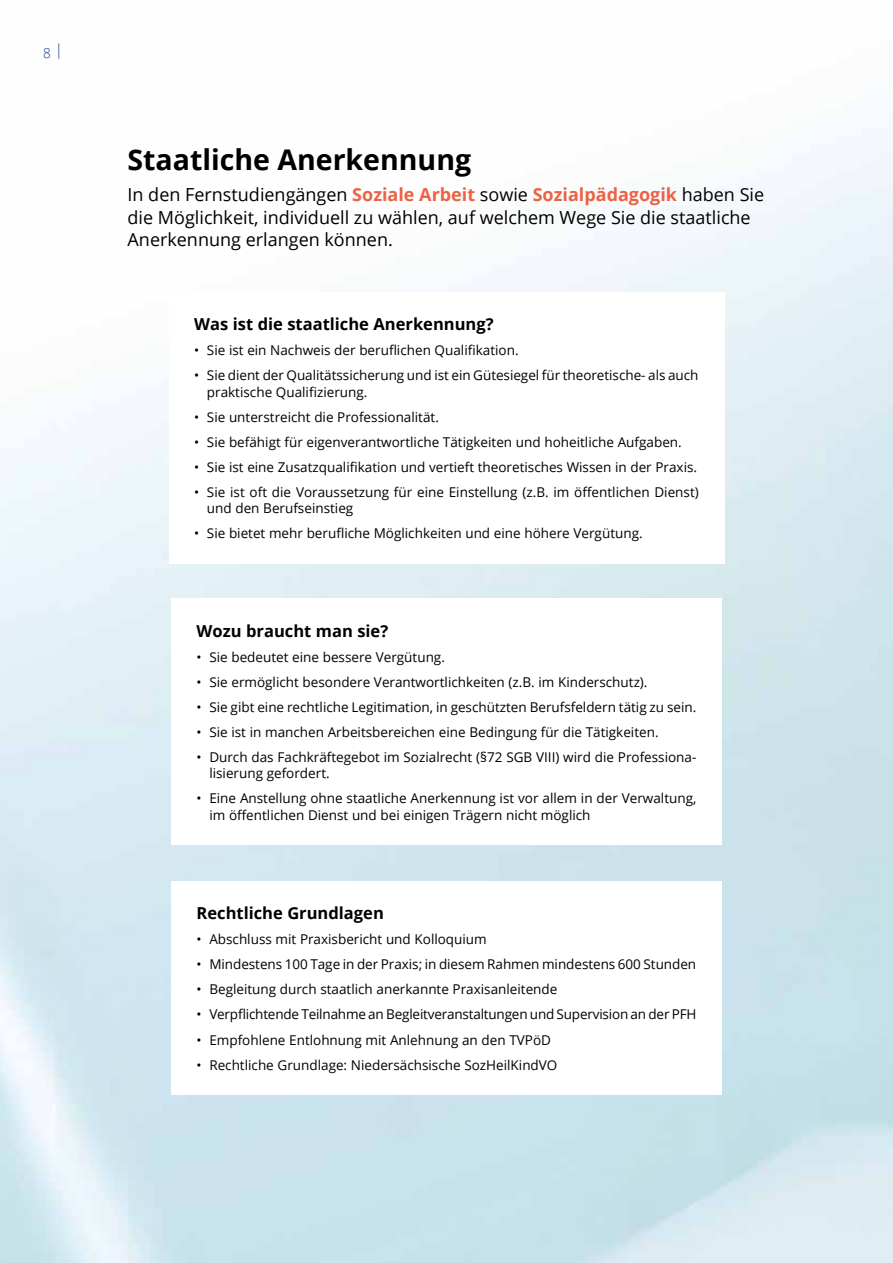
<style>
.page{position:relative;width:893px;height:1263px;background:#fff}
.page>*{position:absolute;margin:0;border:0;box-sizing:border-box;transform-origin:0 0}
.t1{font:700 28.5px "Open Sans";color:#000}
.t2{font:18px/22.5px "Open Sans";color:#000}
.t3{font:700 16.5px "Open Sans";color:#000}
.t4{font:300 13.65px "Open Sans";color:#174187}
.t5{font:13.5px/16.5px "Open Sans";color:#000}
.s1{font-weight:700;color:#ec6244}
</style>
<div class="page">
<p class="t4" style="left:43px;top:44px;width:21px">8 <sup>|</sup></p>
<h1 class="t1" style="left:128px;top:140px;width:345px">Staatliche Anerkennung</h1>
<h2 class="t2" style="left:128px;top:183px;width:638px">In den Fernstudiengängen <span class="s1">Soziale Arbeit</span> sowie <span class="s1">Sozialpädagogik</span> haben Sie die Möglichkeit, individuell zu wählen, auf welchem Wege Sie die staatliche<br>Anerkennung erlangen können.</h2>
<p class="t3" style="left:194px;top:312px;width:301px">Was ist die staatliche Anerkennung?</p>
<p class="t5" style="left:194px;top:342px;width:326px">• Sie ist ein Nachweis der beruflichen Qualifikation.</p>
<p class="t5" style="left:207px;top:367px;width:493px;text-indent:-13px">• Sie dient der Qualitätssicherung und ist ein Gütesiegel für theoretische- als auch praktische Qualifizierung.</p>
<p class="t5" style="left:194px;top:408px;width:246px">• Sie unterstreicht die Professionalität.</p>
<p class="t5" style="left:194px;top:433px;width:489px">• Sie befähigt für eigenverantwortliche Tätigkeiten und hoheitliche Aufgaben.</p>
<p class="t5" style="left:194px;top:458px;width:504px">• Sie ist eine Zusatzqualifikation und vertieft theoretisches Wissen in der Praxis.</p>
<p class="t5" style="left:207px;top:483px;width:493px;text-indent:-13px">• Sie ist oft die Voraussetzung für eine Einstellung (z.B. im öffentlichen Dienst) und den Berufseinstieg</p>
<p class="t5" style="left:194px;top:525px;width:450px">• Sie bietet mehr berufliche Möglichkeiten und eine höhere Vergütung.</p>
<p class="t3" style="left:197px;top:619px;width:193px">Wozu braucht man sie?</p>
<p class="t5" style="left:197px;top:648px;width:250px">• Sie bedeutet eine bessere Vergütung.</p>
<p class="t5" style="left:197px;top:673px;width:452px">• Sie ermöglicht besondere Verantwortlichkeiten (z.B. im Kinderschutz).</p>
<p class="t5" style="left:197px;top:698px;width:501px">• Sie gibt eine rechtliche Legitimation, in geschützten Berufsfeldern tätig zu sein.</p>
<p class="t5" style="left:197px;top:723px;width:463px">• Sie ist in manchen Arbeitsbereichen eine Bedingung für die Tätigkeiten.</p>
<p class="t5" style="left:209px;top:748px;width:489px;text-indent:-13px">• Durch das Fachkräftegebot im Sozialrecht (§72 SGB VIII) wird die Professiona&shy;lisierung gefordert.</p>
<p class="t5" style="left:209px;top:790px;width:489px;text-indent:-13px">• Eine Anstellung ohne staatliche Anerkennung ist vor allem in der Verwaltung, im öffentlichen Dienst und bei einigen Trägern nicht möglich</p>
<p class="t3" style="left:197px;top:902px;width:189px">Rechtliche Grundlagen</p>
<p class="t5" style="left:197px;top:931px;width:292px">• Abschluss mit Praxisbericht und Kolloquium</p>
<p class="t5" style="left:197px;top:956px;width:501px">• Mindestens 100 Tage in der Praxis; in diesem Rahmen mindestens 600 Stunden</p>
<p class="t5" style="left:197px;top:981px;width:362px">• Begleitung durch staatlich anerkannte Praxisanleitende</p>
<p class="t5" style="left:197px;top:1006px;width:501px">• Verpflichtende Teilnahme an Begleitveranstaltungen und Supervision an der PFH</p>
<p class="t5" style="left:197px;top:1031px;width:356px">• Empfohlene Entlohnung mit Anlehnung an den TVPöD</p>
<p class="t5" style="left:197px;top:1056px;width:362px">• Rechtliche Grundlage: Niedersächsische SozHeilKindVO</p>
</div>
